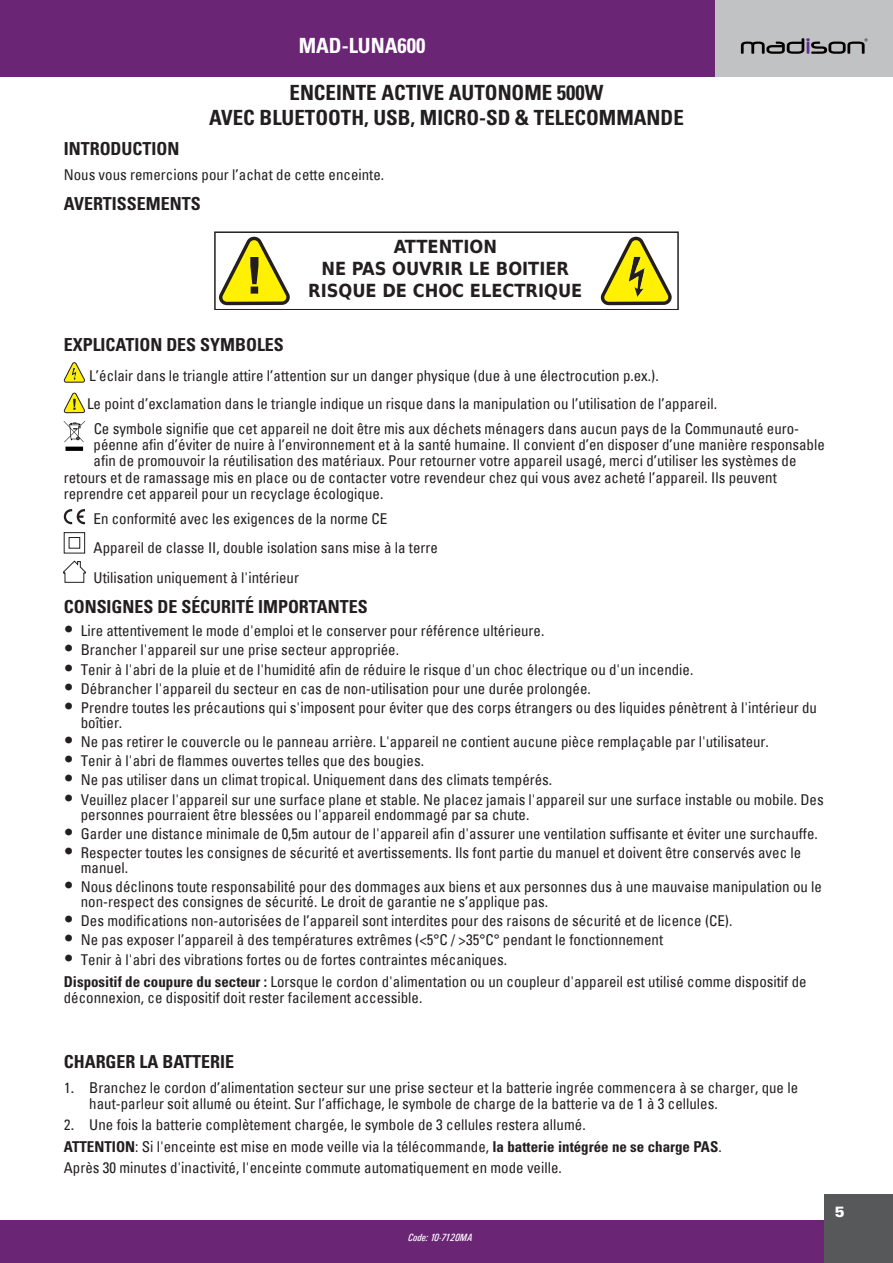
<style>
.page{position:relative;width:893px;height:1263px;background:#fff}
.page>*{position:absolute;margin:0;border:0;box-sizing:border-box;transform-origin:0 0}
.t1{font:700 condensed 20.85px/25px "Univers LT Std";color:#231f20;text-align:center}
.t2{font:700 condensed 20.85px "Univers LT Std";color:#fff}
.t3{font:700 18.15px/21.8px "DejaVu Sans Condensed";color:#231f20;text-align:center}
.t4{font:700 condensed 18px "Univers LT Std";color:#231f20}
.t5{font:condensed 15px/15px "Univers";color:#231f20}
.t6{font:900 15px "Univers";color:#fff}
.t7{font:italic 10.5px "Univers Condensed";color:#fff}
.s1{font-family:"DIN Pro";font-weight:900;font-stretch:normal;font-size:20.85px}
.s2{font-family:"Univers LT Std";font-weight:700}
.s3{font-family:"Univers Condensed";font-stretch:normal}
</style>
<div class="page">
<div style="left:0;top:0;width:893px;height:77px;background:#6a2675"></div>
<div style="left:0;top:1220px;width:893px;height:43px;background:#6a2675"></div>
<svg style="left:219px;top:237px;width:71px;height:68px"></svg>
<svg style="left:601px;top:237px;width:71px;height:68px"></svg>
<img style="left:614px;top:255px;width:44px;height:43px">
<div style="left:214px;top:231px;width:465px;height:79px;border:2px solid #231f20"></div>
<svg style="left:64px;top:362px;width:21px;height:21px"></svg>
<svg style="left:64px;top:393px;width:21px;height:20px"></svg>
<svg style="left:64px;top:421px;width:21px;height:30px"></svg>
<svg style="left:64px;top:509px;width:21px;height:15px"></svg>
<div style="left:64px;top:532px;width:21px;height:21px;border:1px solid #231f20"></div>
<div style="left:69px;top:537px;width:11px;height:12px;border:1px solid #231f20"></div>
<svg style="left:64px;top:561px;width:21px;height:22px"></svg>
<div style="left:715px;top:0;width:178px;height:77px;background:#c1c2c4"></div>
<svg style="left:741px;top:38px;width:126px;height:16px"></svg>
<div style="left:825px;top:1195px;width:68px;height:68px;background:#57585a"></div>
<h1 class="t2" style="left:299px;top:33px;width:128px">MAD-LUNA600</h1>
<h1 class="t1" style="left:209px;top:80px;width:476px">ENCEINTE ACTIVE AUTONOME 500W<br>AVEC BLUETOOTH, USB, MICRO-SD &amp; TELECOMMANDE</h1>
<p class="t4" style="left:64px;top:138px;width:117px">INTRODUCTION</p>
<p class="t5" style="left:64px;top:167px;width:322px">Nous vous remercions pour l’achat de cette enceinte.</p>
<p class="t4" style="left:64px;top:193px;width:138px">AVERTISSEMENTS</p>
<p class="t3" style="left:308px;top:236px;width:276px">ATTENTION<br>NE PAS OUVRIR LE BOITIER<br>RISQUE DE CHOC ELECTRIQUE</p>
<p class="t4" style="left:64px;top:334px;width:222px">EXPLICATION DES SYMBOLES</p>
<p class="t5" style="left:87px;top:361px;width:631px;line-height:28px">L’éclair dans le triangle attire l’attention sur un danger physique (due à une électrocution p.ex.).<br>Le point d’exclamation dans le triangle indique un risque dans la manipulation ou l’utilisation de l’appareil.</p>
<p class="t5" style="left:94px;top:420px;width:707px">Ce symbole signifie que cet appareil ne doit être mis aux déchets ménagers dans aucun pays de la Communauté euro-</p>
<p class="t5" style="left:94px;top:437px;width:733px">péenne afin d’éviter de nuire à l’environnement et à la santé humaine. Il convient d’en disposer d’une manière responsable</p>
<p class="t5" style="left:94px;top:453px;width:704px">afin de promouvoir la réutilisation des matériaux. Pour retourner votre appareil usagé, merci d’utiliser les systèmes de</p>
<p class="t5" style="left:64px;top:470px;width:714px">retours et de ramassage mis en place ou de contacter votre revendeur chez qui vous avez acheté l’appareil. Ils peuvent</p>
<p class="t5" style="left:64px;top:486px;width:321px">reprendre cet appareil pour un recyclage écologique.</p>
<p class="t5" style="left:94px;top:504px;width:346px;line-height:29.2px">En conformité avec les exigences de la norme CE<br>Appareil de classe II, double isolation sans mise à la terre<br>Utilisation uniquement à l'intérieur</p>
<p class="t4" style="left:64px;top:595px;width:305px">CONSIGNES DE SÉCURITÉ IMPORTANTES</p>
<p class="t5" style="left:64px;top:623px;width:482px"><span class="s1">•</span> Lire attentivement le mode d'emploi et le conserver pour référence ultérieure.</p>
<p class="t5" style="left:64px;top:642px;width:337px"><span class="s1">•</span> Brancher l'appareil sur une prise secteur appropriée.</p>
<p class="t5" style="left:64px;top:661px;width:631px"><span class="s1">•</span> Tenir à l'abri de la pluie et de l'humidité afin de réduire le risque d'un choc électrique ou d'un incendie.</p>
<p class="t5" style="left:64px;top:681px;width:529px"><span class="s1">•</span> Débrancher l'appareil du secteur en cas de non-utilisation pour une durée prolongée.</p>
<p class="t5" style="left:81px;top:700px;width:738px;text-indent:-17px"><span class="s1">•</span> Prendre toutes les précautions qui s'imposent pour éviter que des corps étrangers ou des liquides pénètrent à l'intérieur du boîtier.</p>
<p class="t5" style="left:64px;top:734px;width:707px"><span class="s1">•</span> Ne pas retirer le couvercle ou le panneau arrière. L'appareil ne contient aucune pièce remplaçable par l'utilisateur.</p>
<p class="t5" style="left:64px;top:753px;width:362px"><span class="s1">•</span> Tenir à l'abri de flammes ouvertes telles que des bougies.</p>
<p class="t5" style="left:64px;top:772px;width:490px"><span class="s1">•</span> Ne pas utiliser dans un climat tropical. Uniquement dans des climats tempérés.</p>
<p class="t5" style="left:81px;top:791px;width:744px;text-indent:-17px"><span class="s1">•</span> Veuillez placer l'appareil sur une surface plane et stable. Ne placez jamais l'appareil sur une surface instable ou mobile. Des personnes pourraient être blessées ou l'appareil endommagé par sa chute.</p>
<p class="t5" style="left:64px;top:826px;width:756px"><span class="s1">•</span> Garder une distance minimale de 0,5m autour de l'appareil afin d'assurer une ventilation suffisante et éviter une surchauffe.</p>
<p class="t5" style="left:81px;top:845px;width:722px;text-indent:-17px"><span class="s1">•</span> Respecter toutes les consignes de sécurité et avertissements. Ils font partie du manuel et doivent être conservés avec le manuel.</p>
<p class="t5" style="left:81px;top:879px;width:743px;text-indent:-17px"><span class="s1">•</span> Nous déclinons toute responsabilité pour des dommages aux biens et aux personnes dus à une mauvaise manipulation ou le non-respect des consignes de sécurité. Le droit de garantie ne s’applique pas.</p>
<p class="t5" style="left:64px;top:913px;width:670px"><span class="s1">•</span> Des modifications non-autorisées de l’appareil sont interdites pour des raisons de sécurité et de licence (CE).</p>
<p class="t5" style="left:64px;top:932px;width:601px"><span class="s1">•</span> Ne pas exposer l’appareil à des températures extrêmes (&lt;5°C / &gt;35°C° pendant le fonctionnement</p>
<p class="t5" style="left:64px;top:948px;width:744px;line-height:22.2px"><span class="s1">•</span> Tenir à l'abri des vibrations fortes ou de fortes contraintes mécaniques.<br><span class="s2">Dispositif de coupure du secteur :</span> Lorsque le cordon d'alimentation ou un coupleur d'appareil est utilisé comme dispositif de</p>
<p class="t5" style="left:64px;top:990px;width:360px">déconnexion, ce dispositif doit rester facilement accessible.</p>
<p class="t4" style="left:64px;top:1050px;width:172px">CHARGER LA BATTERIE</p>
<p class="t5" style="left:89px;top:1079px;width:710px;line-height:16.5px;text-indent:-26px"><span class="s3">1.</span> Branchez le cordon d’alimentation secteur sur une prise secteur et la batterie ingrée commencera à se charger, que le haut-parleur soit allumé ou éteint. Sur l’affichage, le symbole de charge de la batterie va de 1 à 3 cellules.</p>
<p class="t5" style="left:64px;top:1113px;width:659px;line-height:22.2px"><span class="s3">2.</span> Une fois la batterie complètement chargée, le symbole de 3 cellules restera allumé.<br><span class="s2">ATTENTION</span>: Si l'enceinte est mise en mode veille via la télécommande, <span class="s2">la batterie intégrée ne se charge PAS</span>.</p>
<p class="t5" style="left:64px;top:1159px;width:500px">Après 30 minutes d'inactivité, l'enceinte commute automatiquement en mode veille.</p>
<p class="t7" style="left:408px;top:1231px;width:66px">Code: 10-7120MA</p>
<p class="t6" style="left:835px;top:1203px;width:11px">5</p>
</div>
